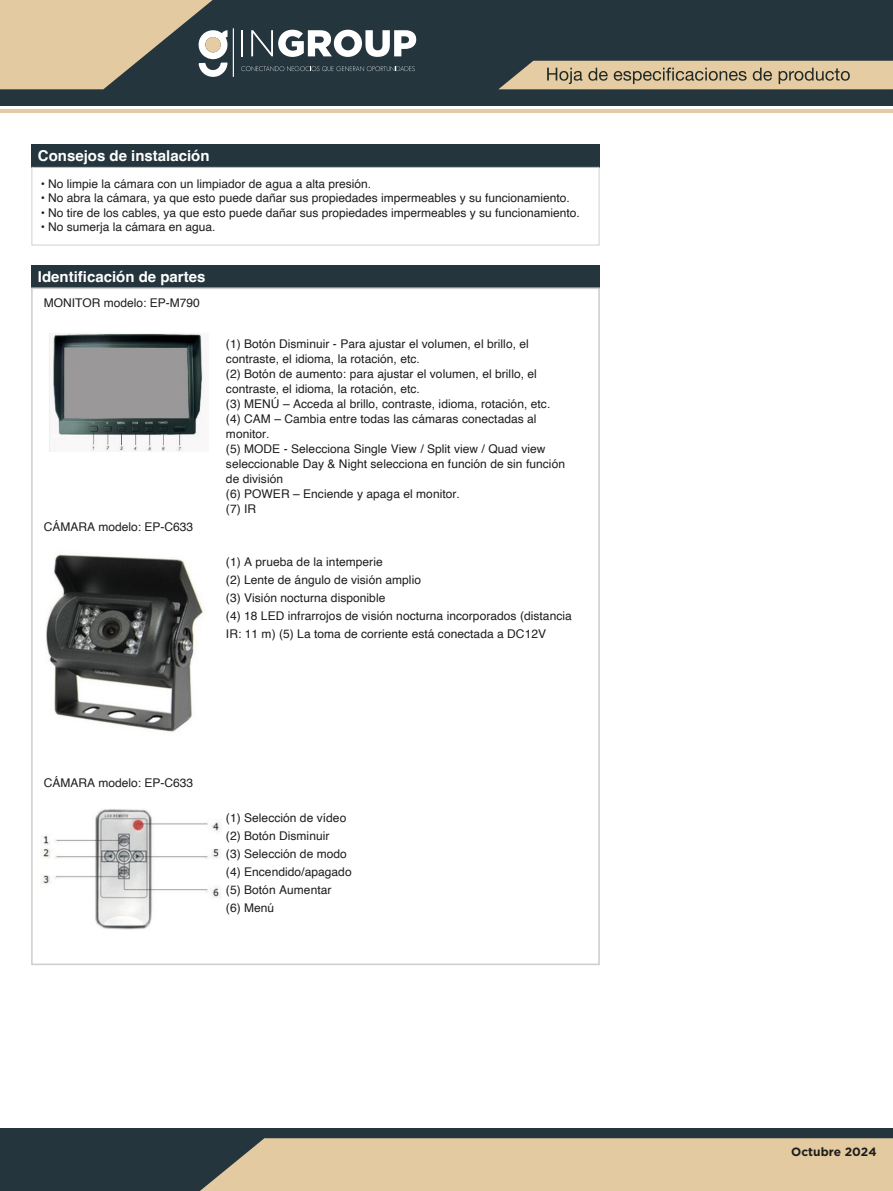
<style>
.page{position:relative;width:893px;height:1191px;background:#fff}
.page>*{position:absolute;margin:0;border:0;box-sizing:border-box;transform-origin:0 0}
.t1{font:700 15px "Helvetica";color:#fff}
.t2{font:12px/15px "Helvetica";letter-spacing:.005em;color:#1d1d1b}
.t3{font:700 12px "Gotham";color:#1d1d1b}
</style>
<div class="page">
<div style="left:0;top:0;width:893px;height:105px;background:#24353d"></div>
<div style="left:0;top:1128px;width:893px;height:63px;background:#24353d"></div>
<svg style="left:200px;top:1138px;width:693px;height:53px"></svg>
<hr style="left:1px;top:110px;width:892px;height:3px;background:#e3caa1">
<svg style="left:499px;top:61px;width:394px;height:28px"></svg>
<svg style="left:0;top:0;width:228px;height:89px"></svg>
<div style="left:205px;top:37px;width:16px;height:15px;background:#e6cca3;border-radius:50%"></div>
<hr style="left:241px;top:30px;width:2px;height:26px;background:#fff">
<svg style="left:251px;top:30px;width:165px;height:27px"></svg>
<svg style="left:241px;top:66px;width:174px;height:5px"></svg>
<hr style="left:233px;top:28px;width:1px;height:49px;background:#fff">
<div style="left:32px;top:144px;width:567px;height:23px;background:#24353d"></div>
<div style="left:32px;top:167px;width:567px;height:78px;border:1px solid #d0d0d0"></div>
<div style="left:32px;top:265px;width:567px;height:23px;background:#24353d"></div>
<img style="left:49px;top:333px;width:155px;height:119px">
<img style="left:46px;top:553px;width:159px;height:179px">
<img style="left:41px;top:809px;width:180px;height:121px">
<p class="t1" style="left:38px;top:147px;width:173px">Consejos de instalación</p>
<p class="t2" style="left:41px;top:177px;width:332px">• No limpie la cámara con un limpiador de agua a alta presión.</p>
<p class="t2" style="left:41px;top:191px;width:531px">• No abra la cámara, ya que esto puede dañar sus propiedades impermeables y su funcionamiento.</p>
<p class="t2" style="left:41px;top:205px;width:541px">• No tire de los cables, ya que esto puede dañar sus propiedades impermeables y su funcionamiento.</p>
<p class="t2" style="left:41px;top:220px;width:176px">• No sumerja la cámara en agua.</p>
<p class="t1" style="left:38px;top:268px;width:169px">Identificación de partes</p>
<p class="t2" style="left:44px;top:295px;width:158px">MONITOR modelo: EP-M790</p>
<p class="t2" style="left:44px;top:519px;width:151px">CÁMARA modelo: EP-C633</p>
<p class="t2" style="left:226px;top:337px;width:341px">(1) Botón Disminuir - Para ajustar el volumen, el brillo, el contraste, el idioma, la rotación, etc.<br>(2) Botón de aumento: para ajustar el volumen, el brillo, el contraste, el idioma, la rotación, etc.<br>(3) MENÚ – Acceda al brillo, contraste, idioma, rotación, etc. (4) CAM – Cambia entre todas las cámaras conectadas al monitor.<br>(5) MODE - Selecciona Single View / Split view / Quad view seleccionable Day &amp; Night selecciona en función de sin función de división<br>(6) POWER – Enciende y apaga el monitor.<br>(7) IR</p>
<p class="t2" style="left:226px;top:553px;width:347px;line-height:18px">(1) A prueba de la intemperie<br>(2) Lente de ángulo de visión amplio<br>(3) Visión nocturna disponible<br>(4) 18 LED infrarrojos de visión nocturna incorporados (distancia IR: 11 m) (5) La toma de corriente está conectada a DC12V</p>
<p class="t2" style="left:44px;top:776px;width:151px">CÁMARA modelo: EP-C633</p>
<p class="t2" style="left:226px;top:809px;width:127px;line-height:18px">(1) Selección de vídeo (2) Botón Disminuir<br>(3) Selección de modo (4) Encendido/apagado (5) Botón Aumentar<br>(6) Menú</p>
<p class="t3" style="left:791px;top:1144px;width:87px">Octubre 2024</p>
</div>
